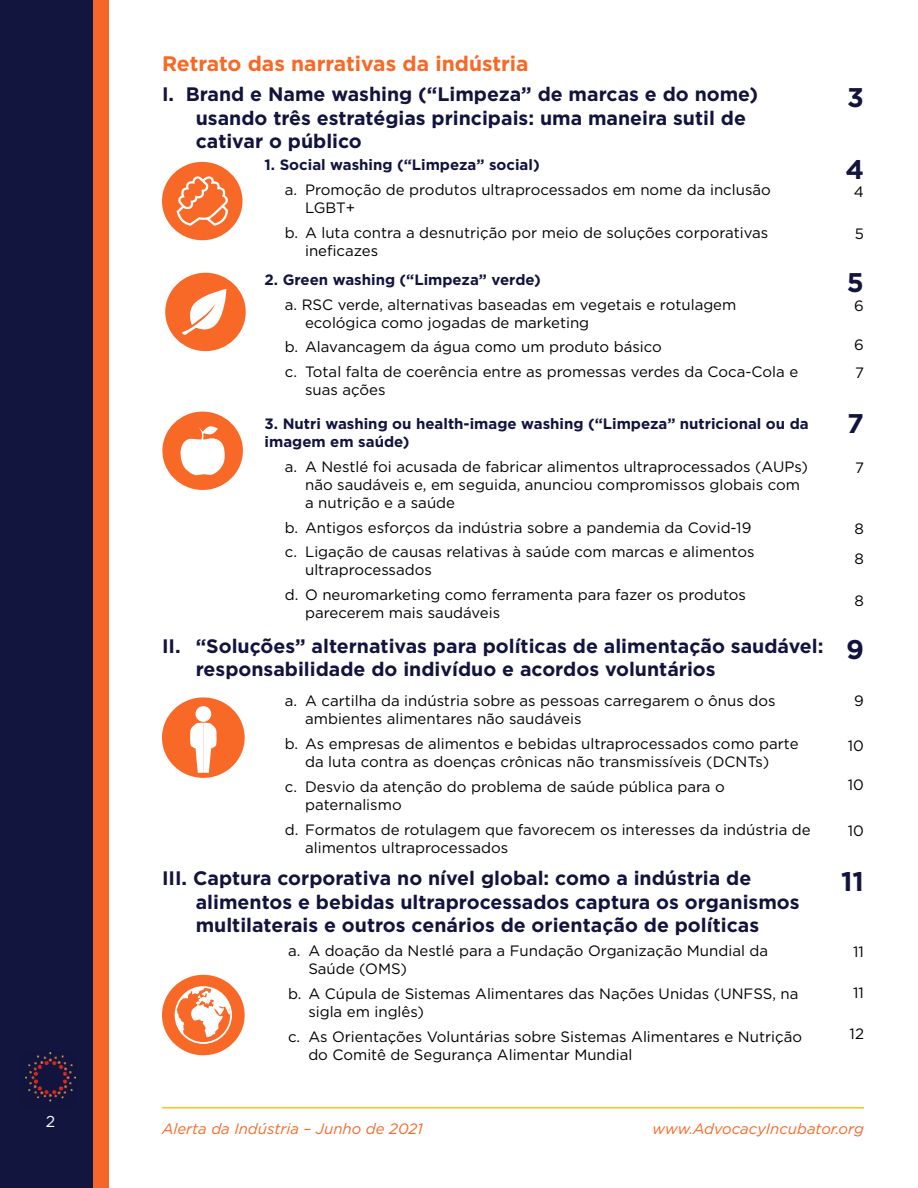
<style>
.page{position:relative;width:918px;height:1188px;background:#fff}
.page>*{position:absolute;margin:0;border:0;box-sizing:border-box;transform-origin:0 0}
.t1{font:700 27px "Gotham";color:#12143e}
.t2{font:700 21px "Gotham";color:#f86827}
.t3{font:700 19.5px/23.4px "Gotham";color:#12143e}
.t4{font:15.75px "Gotham";color:#fff}
.t5{font:15px/18px "Gotham";color:#000}
.t6{font:700 15px/18px "Gotham";color:#12143e}
.t7{font:italic 15px "Gotham";color:#f86827}
</style>
<div class="page">
<div style="left:0;top:0;width:101px;height:1188px;background:#12153e"></div>
<div style="left:93px;top:0;width:16px;height:1188px;background:#f76628"></div>
<img style="left:25px;top:1053px;width:50px;height:49px">
<div style="left:162px;top:162px;width:81px;height:78px;background:#f86827;border-radius:50%"></div>
<svg style="left:177px;top:176px;width:51px;height:50px"></svg>
<div style="left:165px;top:273px;width:81px;height:78px;background:#f86827;border-radius:50%"></div>
<svg style="left:182px;top:289px;width:45px;height:46px"></svg>
<div style="left:162px;top:412px;width:81px;height:78px;background:#f86827;border-radius:50%"></div>
<svg style="left:180px;top:426px;width:45px;height:49px"></svg>
<hr style="left:162px;top:1107px;width:702px;height:1px;background:#f8c515">
<div style="left:162px;top:697px;width:83px;height:81px;background:#f86827;border-radius:50%"></div>
<div style="left:196px;top:706px;width:15px;height:16px;background:#fff;border-radius:50%"></div>
<svg style="left:190px;top:723px;width:27px;height:50px"></svg>
<div style="left:162px;top:975px;width:83px;height:80px;background:#f86827;border-radius:50%"></div>
<svg style="left:175px;top:986px;width:57px;height:58px"></svg>
<p class="t4" style="left:46px;top:1112px;width:25px">2 2</p>
<h2 class="t2" style="left:162px;top:49px;width:368px">Retrato das narrativas da indústria</h2>
<h3 class="t3" style="left:196px;top:82px;width:564px;text-indent:-34px">I. Brand e Name washing (“Limpeza” de marcas e do nome) usando três estratégias principais: uma maneira sutil de cativar o público</h3>
<p class="t6" style="left:265px;top:156px;width:277px">1. Social washing (“Limpeza” social)</p>
<p class="t5" style="left:305px;top:180px;width:467px;text-indent:-20px">a. Promoção de produtos ultraprocessados em nome da inclusão<br>LGBT+</p>
<p class="t5" style="left:305px;top:223px;width:465px;text-indent:-20px">b. A luta contra a desnutrição por meio de soluções corporativas ineficazes</p>
<p class="t6" style="left:265px;top:270px;width:278px">2. Green washing (“Limpeza” verde)</p>
<p class="t5" style="left:305px;top:295px;width:433px;text-indent:-20px">a. RSC verde, alternativas baseadas em vegetais e rotulagem ecológica como jogadas de marketing</p>
<p class="t5" style="left:285px;top:334px;width:515px;line-height:24.8px">b. Alavancagem da água como um produto básico<br>c. Total falta de coerência entre as promessas verdes da Coca-Cola e</p>
<p class="t5" style="left:305px;top:380px;width:82px">suas ações</p>
<p class="t6" style="left:265px;top:415px;width:546px">3. Nutri washing ou health-image washing (“Limpeza” nutricional ou da imagem em saúde)</p>
<p class="t5" style="left:305px;top:457px;width:505px;text-indent:-20px">a. A Nestlé foi acusada de fabricar alimentos ultraprocessados (AUPs) não saudáveis e, em seguida, anunciou compromissos globais com a nutrição e a saúde</p>
<p class="t5" style="left:285px;top:514px;width:471px;line-height:24.8px">b. Antigos esforços da indústria sobre a pandemia da Covid-19 c. Ligação de causas relativas à saúde com marcas e alimentos</p>
<p class="t5" style="left:285px;top:557px;width:463px;line-height:24.8px;text-indent:20px">ultraprocessados<br>d. O neuromarketing como ferramenta para fazer os produtos</p>
<p class="t5" style="left:305px;top:603px;width:197px">parecerem mais saudáveis</p>
<h3 class="t3" style="left:196px;top:634px;width:629px;text-indent:-34px">II. “Soluções” alternativas para políticas de alimentação saudável: responsabilidade do indivíduo e acordos voluntários</h3>
<p class="t5" style="left:305px;top:692px;width:472px;text-indent:-20px">a. A cartilha da indústria sobre as pessoas carregarem o ônus dos ambientes alimentares não saudáveis</p>
<p class="t5" style="left:305px;top:735px;width:495px;text-indent:-20px">b. As empresas de alimentos e bebidas ultraprocessados como parte da luta contra as doenças crônicas não transmissíveis (DCNTs)</p>
<p class="t5" style="left:305px;top:777px;width:421px;text-indent:-20px">c. Desvio da atenção do problema de saúde pública para o paternalismo</p>
<p class="t5" style="left:305px;top:820px;width:507px;text-indent:-20px">d. Formatos de rotulagem que favorecem os interesses da indústria de alimentos ultraprocessados</p>
<h3 class="t3" style="left:196px;top:866px;width:605px;text-indent:-34px">III. Captura corporativa no nível global: como a indústria de alimentos e bebidas ultraprocessados captura os organismos multilaterais e outros cenários de orientação de políticas</h3>
<p class="t5" style="left:308px;top:942px;width:461px;text-indent:-20px">a. A doação da Nestlé para a Fundação Organização Mundial da<br>Saúde (OMS)</p>
<p class="t5" style="left:308px;top:985px;width:492px;text-indent:-20px">b. A Cúpula de Sistemas Alimentares das Nações Unidas (UNFSS, na sigla em inglês)</p>
<p class="t5" style="left:308px;top:1027px;width:495px;text-indent:-20px">c. As Orientações Voluntárias sobre Sistemas Alimentares e Nutrição do Comitê de Segurança Alimentar Mundial</p>
<h1 class="t1" style="left:847px;top:80px;width:18px">3</h1>
<h1 class="t1" style="left:845px;top:152px;width:20px">4</h1>
<p class="t5" style="left:854px;top:183px;width:12px">4</p>
<p class="t5" style="left:855px;top:224px;width:11px">5</p>
<h1 class="t1" style="left:847px;top:265px;width:19px">5</h1>
<p class="t5" style="left:854px;top:296px;width:11px">6</p>
<p class="t5" style="left:854px;top:331px;width:11px;line-height:27.6px">6<br>7</p>
<h1 class="t1" style="left:847px;top:406px;width:18px">7</h1>
<p class="t5" style="left:855px;top:458px;width:10px">7</p>
<p class="t5" style="left:855px;top:513px;width:11px;line-height:30px">8<br>8</p>
<p class="t5" style="left:855px;top:591px;width:11px">8</p>
<h1 class="t1" style="left:846px;top:631px;width:19px">9</h1>
<p class="t5" style="left:854px;top:692px;width:11px">9</p>
<p class="t5" style="left:848px;top:737px;width:18px">10</p>
<p class="t5" style="left:848px;top:776px;width:18px">10</p>
<p class="t5" style="left:848px;top:821px;width:18px">10</p>
<h1 class="t1" style="left:841px;top:864px;width:24px">11</h1>
<p class="t5" style="left:853px;top:942px;width:12px">11</p>
<p class="t5" style="left:853px;top:984px;width:12px">11</p>
<p class="t5" style="left:850px;top:1025px;width:16px">12</p>
<p class="t7" style="left:162px;top:1119px;width:262px">Alerta da Indústria – Junho de 2021</p>
<p class="t7" style="left:653px;top:1119px;width:213px">www.AdvocacyIncubator.org</p>
</div>
